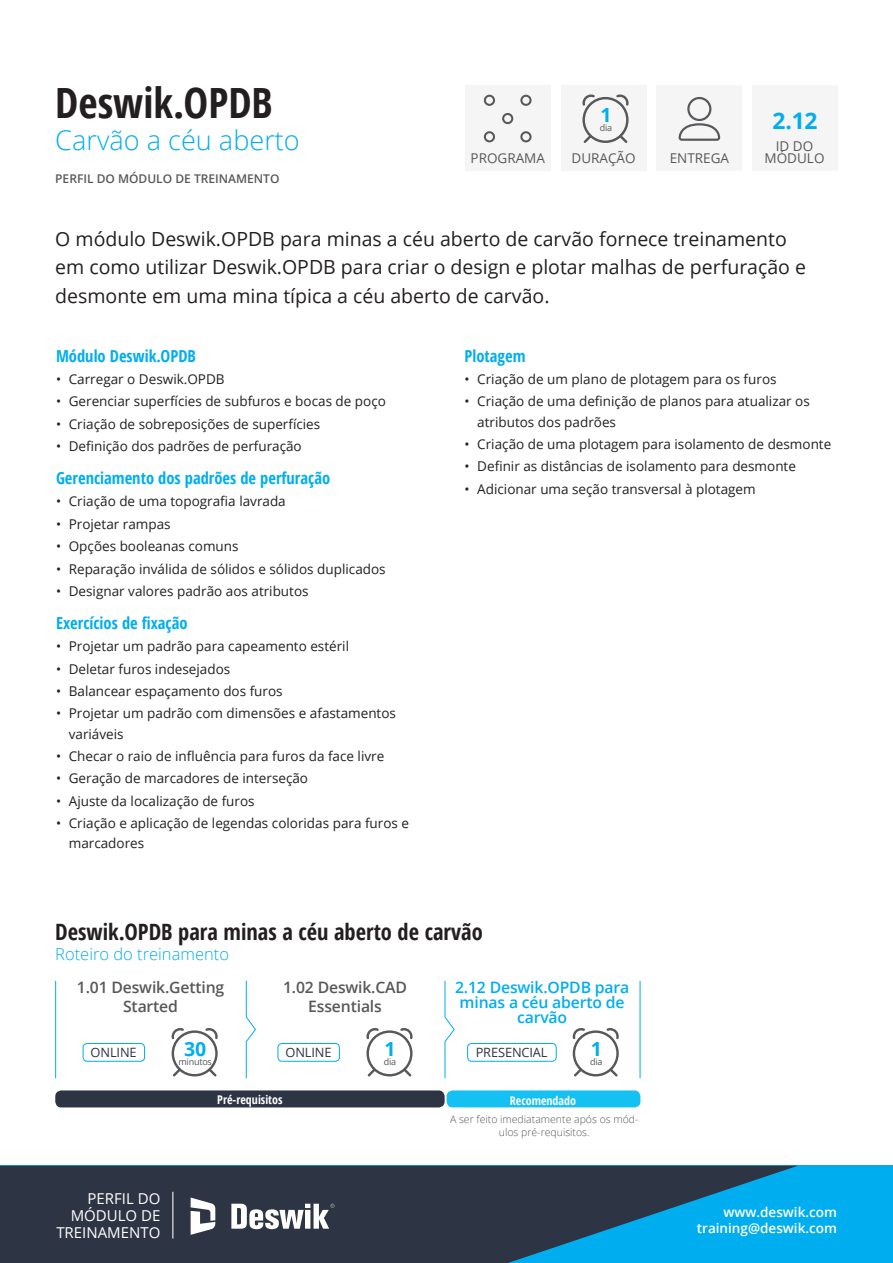
<style>
.page{position:relative;width:893px;height:1263px;background:#fff}
.page>*{position:absolute;margin:0;border:0;box-sizing:border-box;transform-origin:0 0}
.t1{font:700 condensed 41.7px "Open Sans";color:#231f20}
.t2{font:300 27.15px "Open Sans";color:#00aeef}
.t3{font:700 22.8px "Open Sans";color:#00aeef}
.t4{font:700 condensed 22.5px "Open Sans";color:#231f20}
.t5{font:19.5px/28.5px "Open Sans";color:#231f20}
.t6{font:700 19.5px "Open Sans";color:#00aeef}
.t7{font:700 condensed 16.5px "Open Sans";color:#00aeef}
.t8{font:300 16.5px "Open Sans";color:#00aeef}
.t9{font:600 15.75px/18.9px "Open Sans";letter-spacing:-.01em;color:#57585a;text-align:center}
.t10{font:600 15.75px/15px "Open Sans";letter-spacing:-.01em;color:#00aeef;text-align:center}
.t11{font:15px/17.2px "Open Sans";color:#fff;text-align:right}
.t12{font:13.5px/20.2px "Open Sans";color:#231f20}
.t13{font:600 13.5px "Open Sans";color:#fff}
.t14{font:13.5px/12px "Open Sans";color:#57585a;text-align:center}
.t15{font:12.9px "Open Sans";letter-spacing:-.01em;color:#2d3443}
.t16{font:600 12px "Open Sans";color:#57585a}
.t17{font:700 condensed 12px "Open Sans";color:#fff}
.t18{font:300 10.5px/13.5px "Open Sans";color:#57585a;text-align:center}
.t19{font:9px "Open Sans";letter-spacing:-.02em;color:#57585a}
</style>
<div class="page">
<div style="left:0;top:1166px;width:893px;height:97px;background:#00aeef"></div>
<svg style="left:573px;top:1028px;width:46px;height:48px"></svg>
<svg style="left:444px;top:980px;width:11px;height:99px"></svg>
<hr style="left:640px;top:981px;width:1px;height:97px;background:#00aeef">
<div style="left:55px;top:1090px;width:390px;height:17px;background:#2d3443;border-radius:6px"></div>
<div style="left:447px;top:1090px;width:193px;height:17px;background:#15c0f2;border-radius:6px"></div>
<div style="left:467px;top:1043px;width:90px;height:18px;border:1px solid #00aeef;border-radius:4px"></div>
<div style="left:561px;top:85px;width:85px;height:85px;background:#f5f5f6"></div>
<svg style="left:582px;top:94px;width:47px;height:49px"></svg>
<div style="left:657px;top:85px;width:85px;height:85px;background:#f5f5f6"></div>
<svg style="left:679px;top:97px;width:41px;height:44px"></svg>
<div style="left:465px;top:85px;width:85px;height:85px;background:#f5f5f6"></div>
<svg style="left:0;top:1166px;width:797px;height:97px;fill:#2d3443"></svg>
<div style="left:502px;top:113px;width:11px;height:11px;border:2px solid #58585a;border-radius:50%"></div>
<div style="left:484px;top:95px;width:11px;height:11px;border:2px solid #58585a;border-radius:50%"></div>
<div style="left:484px;top:131px;width:11px;height:11px;border:2px solid #58585a;border-radius:50%"></div>
<div style="left:520px;top:131px;width:12px;height:11px;border:2px solid #58585a;border-radius:50%"></div>
<div style="left:520px;top:95px;width:12px;height:11px;border:2px solid #58585a;border-radius:50%"></div>
<svg style="left:172px;top:1028px;width:46px;height:48px"></svg>
<svg style="left:366px;top:1028px;width:47px;height:48px"></svg>
<svg style="left:246px;top:980px;width:10px;height:99px"></svg>
<hr style="left:55px;top:981px;width:1px;height:97px;background:#00aeef">
<div style="left:83px;top:1043px;width:62px;height:18px;border:1px solid #00aeef;border-radius:4px"></div>
<div style="left:278px;top:1043px;width:62px;height:18px;border:1px solid #00aeef;border-radius:4px"></div>
<hr style="left:172px;top:1192px;width:1px;height:46px;background:#fff">
<svg style="left:231px;top:1204px;width:103px;height:25px;background:#9da0a7"></svg>
<svg style="left:191px;top:1197px;width:24px;height:38px"></svg>
<div style="left:753px;top:85px;width:85px;height:85px;background:#f5f5f6"></div>
<p class="t1" style="left:55px;top:73px;width:219px">Deswik.OPDB</p>
<p class="t2" style="left:55px;top:122px;width:246px">Carvão a céu aberto</p>
<p class="t16" style="left:55px;top:171px;width:226px">PERFIL DO MÓDULO DE TREINAMENTO</p>
<p class="t6" style="left:600px;top:101px;width:13px">1</p>
<p class="t19" style="left:600px;top:122px;width:14px">dia</p>
<p class="t14" style="left:471px;top:151px;width:76px">PROGRAMA</p>
<p class="t14" style="left:571px;top:151px;width:66px">DURAÇÃO</p>
<p class="t14" style="left:670px;top:151px;width:61px">ENTREGA</p>
<p class="t3" style="left:773px;top:104px;width:46px">2.12</p>
<p class="t14" style="left:765px;top:140px;width:61px">ID DO<br>MÓDULO</p>
<p class="t5" style="left:55px;top:224px;width:752px">O módulo Deswik.OPDB para minas a céu aberto de carvão fornece treinamento em como utilizar Deswik.OPDB para criar o design e plotar malhas de perfuração e desmonte em uma mina típica a céu aberto de carvão.</p>
<p class="t7" style="left:56px;top:344px;width:141px">Módulo Deswik.OPDB</p>
<p class="t12" style="left:56px;top:368px;width:170px">• Carregar o Deswik.OPDB</p>
<p class="t12" style="left:56px;top:391px;width:331px">• Gerenciar superfícies de subfuros e bocas de poço</p>
<p class="t12" style="left:56px;top:413px;width:266px">• Criação de sobreposições de superfícies</p>
<p class="t12" style="left:56px;top:436px;width:247px">• Definição dos padrões de perfuração</p>
<p class="t7" style="left:56px;top:466px;width:276px">Gerenciamento dos padrões de perfuração</p>
<p class="t12" style="left:56px;top:491px;width:231px">• Criação de uma topografia lavrada</p>
<p class="t12" style="left:56px;top:513px;width:116px">• Projetar rampas</p>
<p class="t12" style="left:56px;top:536px;width:184px">• Opções booleanas comuns</p>
<p class="t12" style="left:56px;top:558px;width:331px">• Reparação inválida de sólidos e sólidos duplicados</p>
<p class="t12" style="left:56px;top:580px;width:254px">• Designar valores padrão aos atributos</p>
<p class="t7" style="left:56px;top:611px;width:133px">Exercícios de fixação</p>
<p class="t12" style="left:56px;top:636px;width:295px">• Projetar um padrão para capeamento estéril</p>
<p class="t12" style="left:56px;top:658px;width:176px">• Deletar furos indesejados</p>
<p class="t12" style="left:56px;top:681px;width:228px">• Balancear espaçamento dos furos</p>
<p class="t12" style="left:69px;top:703px;width:329px;text-indent:-13px">• Projetar um padrão com dimensões e afastamentos variáveis</p>
<p class="t12" style="left:56px;top:746px;width:330px">• Checar o raio de influência para furos da face livre</p>
<p class="t12" style="left:56px;top:768px;width:254px">• Geração de marcadores de interseção</p>
<p class="t12" style="left:56px;top:790px;width:200px">• Ajuste da localização de furos</p>
<p class="t12" style="left:69px;top:813px;width:342px;text-indent:-13px">• Criação e aplicação de legendas coloridas para furos e marcadores</p>
<p class="t7" style="left:464px;top:344px;width:62px">Plotagem</p>
<p class="t12" style="left:464px;top:368px;width:314px">• Criação de um plano de plotagem para os furos</p>
<p class="t12" style="left:477px;top:391px;width:334px;text-indent:-13px">• Criação de uma definição de planos para atualizar os atributos dos padrões</p>
<p class="t12" style="left:464px;top:433px;width:368px">• Criação de uma plotagem para isolamento de desmonte</p>
<p class="t12" style="left:464px;top:456px;width:333px">• Definir as distâncias de isolamento para desmonte</p>
<p class="t12" style="left:464px;top:478px;width:293px">• Adicionar uma seção transversal à plotagem</p>
<p class="t4" style="left:55px;top:916px;width:429px">Deswik.OPDB para minas a céu aberto de carvão</p>
<p class="t8" style="left:55px;top:943px;width:175px">Roteiro do treinamento</p>
<p class="t10" style="left:455px;top:979px;width:176px">2.12 Deswik.OPDB para minas a céu aberto de carvão</p>
<p class="t6" style="left:591px;top:1035px;width:13px">1</p>
<p class="t19" style="left:590px;top:1055px;width:14px">dia</p>
<p class="t17" style="left:217px;top:1091px;width:67px">Pré-requisitos</p>
<p class="t17" style="left:510px;top:1093px;width:68px">Recomendado</p>
<p class="t9" style="left:77px;top:977px;width:149px">1.01 Deswik.Getting<br>Started</p>
<p class="t9" style="left:283px;top:977px;width:126px">1.02 Deswik.CAD<br>Essentials</p>
<p class="t6" style="left:184px;top:1035px;width:24px">30</p>
<p class="t19" style="left:178px;top:1055px;width:35px">minutos</p>
<p class="t6" style="left:384px;top:1035px;width:13px">1</p>
<p class="t19" style="left:384px;top:1055px;width:14px">dia</p>
<p class="t15" style="left:91px;top:1043px;width:48px">ONLINE</p>
<p class="t15" style="left:285px;top:1043px;width:48px">ONLINE</p>
<p class="t15" style="left:476px;top:1043px;width:73px">PRESENCIAL</p>
<p class="t11" style="left:56px;top:1189px;width:106px">PERFIL DO<br>MÓDULO DE<br>TREINAMENTO</p>
<p class="t18" style="left:450px;top:1112px;width:190px">A ser feito imediatamente após os mód&shy;ulos pré-requisitos.</p>
<p class="t13" style="left:723px;top:1203px;width:115px">www.deswik.com</p>
<p class="t13" style="left:697px;top:1219px;width:142px">training@deswik.com</p>
</div>
